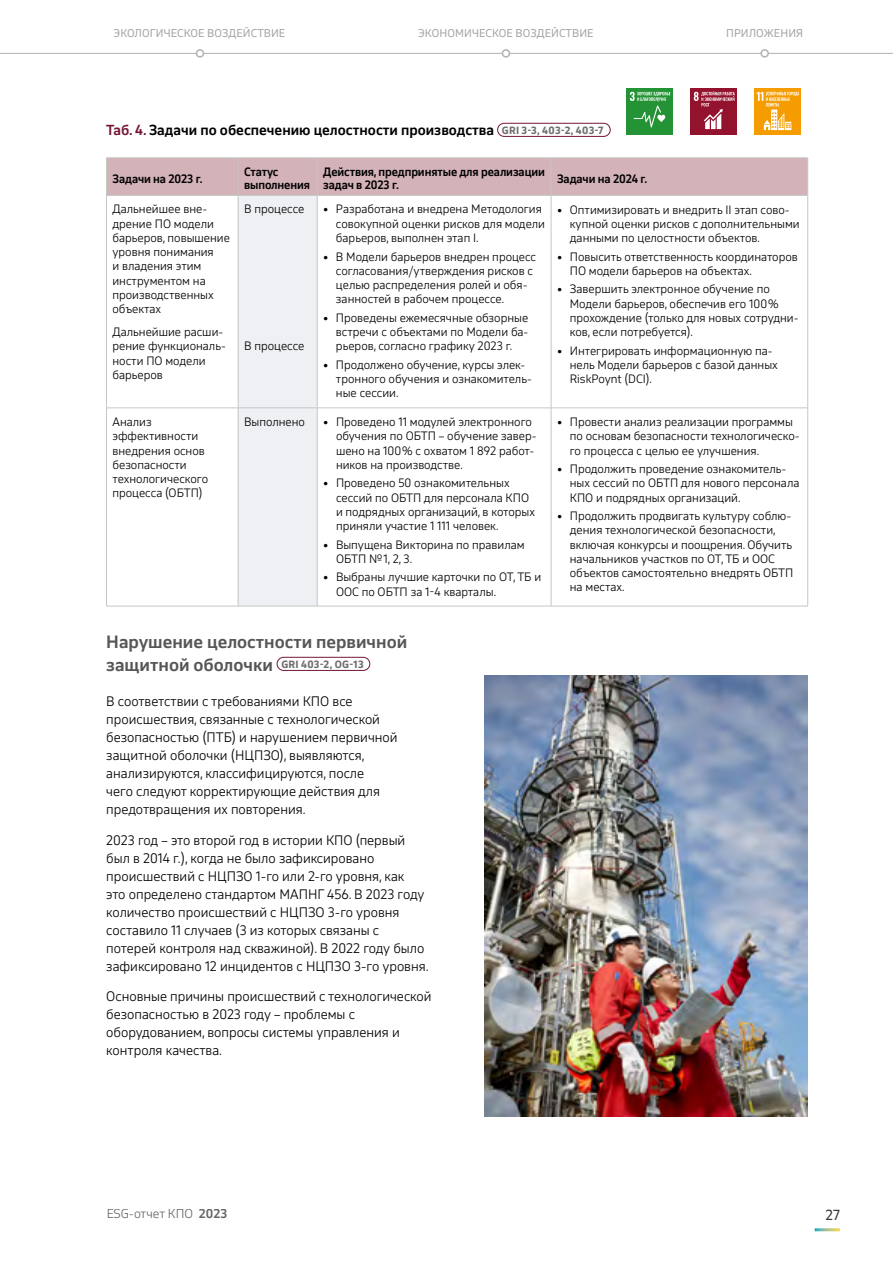
<style>
.page{position:relative;width:893px;height:1263px;background:#fff}
.page>*{position:absolute;margin:0;border:0;box-sizing:border-box;transform-origin:0 0}
.t1{font:700 16.5px/22.5px "November LCG";color:#565655}
.t2{font:700 13.5px "November LCG";color:#000}
.t3{font:13.5px "November LCG";color:#3a3a39}
.t4{font:300 12.75px/18px "November LCG";color:#000}
.t5{font:300 12px "November LCG";color:#000}
.t6{font:300 11.25px/14.2px "November LCG";color:#000}
.t7{font:700 11.25px/13.5px "November LCG";letter-spacing:-.01em;color:#000;scale:.95 1}
.t8{font:10.5px "November LCG";letter-spacing:.01em;color:#a7a7a8}
.s1{color:#751835}
.s2{font-weight:800;font-size:9.75px;color:#6e6e6e}
.s3{font-weight:700}
</style>
<div class="page">
<div style="left:497px;top:123px;width:114px;height:14px;border:1px solid #751835;border-radius:7px"></div>
<div style="left:626px;top:88px;width:47px;height:47px;background:#239335"></div>
<svg style="left:630px;top:92px;width:40px;height:35px"></svg>
<div style="left:690px;top:88px;width:47px;height:47px;background:#93122e"></div>
<svg style="left:694px;top:91px;width:41px;height:38px"></svg>
<div style="left:754px;top:88px;width:47px;height:47px;background:#f59c00"></div>
<svg style="left:757px;top:91px;width:42px;height:39px"></svg>
<svg style="left:107px;top:159px;width:700px;height:447px"></svg>
<hr style="left:106px;top:158px;width:132px;height:1px;background:#c5c6c6">
<hr style="left:106px;top:158px;width:1px;height:37px;background:#c5c6c6">
<hr style="left:238px;top:158px;width:79px;height:1px;background:#c5c6c6">
<hr style="left:238px;top:158px;width:1px;height:37px;background:#c5c6c6">
<hr style="left:317px;top:158px;width:234px;height:1px;background:#c5c6c6">
<hr style="left:317px;top:158px;width:1px;height:37px;background:#c5c6c6">
<hr style="left:551px;top:158px;width:257px;height:1px;background:#c5c6c6">
<hr style="left:551px;top:158px;width:1px;height:37px;background:#c5c6c6">
<hr style="left:807px;top:158px;width:1px;height:37px;background:#c5c6c6">
<hr style="left:106px;top:195px;width:132px;height:1px;background:#c5c6c6">
<hr style="left:106px;top:196px;width:1px;height:212px;background:#c5c6c6">
<hr style="left:238px;top:195px;width:79px;height:1px;background:#c5c6c6">
<hr style="left:238px;top:196px;width:1px;height:212px;background:#c5c6c6">
<hr style="left:317px;top:195px;width:234px;height:1px;background:#c5c6c6">
<hr style="left:317px;top:196px;width:1px;height:212px;background:#c5c6c6">
<hr style="left:551px;top:195px;width:257px;height:1px;background:#c5c6c6">
<hr style="left:551px;top:196px;width:1px;height:212px;background:#c5c6c6">
<hr style="left:807px;top:196px;width:1px;height:212px;background:#c5c6c6">
<hr style="left:106px;top:408px;width:132px;height:1px;background:#c5c6c6">
<hr style="left:106px;top:408px;width:1px;height:198px;background:#c5c6c6">
<hr style="left:238px;top:408px;width:79px;height:1px;background:#c5c6c6">
<hr style="left:238px;top:408px;width:1px;height:198px;background:#c5c6c6">
<hr style="left:317px;top:408px;width:234px;height:1px;background:#c5c6c6">
<hr style="left:317px;top:408px;width:1px;height:198px;background:#c5c6c6">
<hr style="left:551px;top:408px;width:257px;height:1px;background:#c5c6c6">
<hr style="left:551px;top:408px;width:1px;height:198px;background:#c5c6c6">
<hr style="left:807px;top:408px;width:1px;height:198px;background:#c5c6c6">
<hr style="left:106px;top:606px;width:132px;height:1px;background:#c5c6c6">
<hr style="left:238px;top:606px;width:79px;height:1px;background:#c5c6c6">
<hr style="left:317px;top:606px;width:234px;height:1px;background:#c5c6c6">
<hr style="left:551px;top:606px;width:257px;height:1px;background:#c5c6c6">
<div style="left:277px;top:657px;width:93px;height:14px;border:1px solid #751835;border-radius:7px"></div>
<img style="left:484px;top:675px;width:324px;height:441px">
<hr style="left:0;top:53px;width:893px;height:1px;background:#b1b2b3">
<div style="left:196px;top:50px;width:7px;height:7px;background:#fff;border-radius:50%"></div>
<div style="left:196px;top:49px;width:8px;height:9px;border:2px solid #b1b2b3;border-radius:50%"></div>
<div style="left:502px;top:50px;width:7px;height:7px;background:#fff;border-radius:50%"></div>
<div style="left:502px;top:49px;width:8px;height:9px;border:2px solid #b1b2b3;border-radius:50%"></div>
<div style="left:761px;top:50px;width:7px;height:7px;background:#fff;border-radius:50%"></div>
<div style="left:760px;top:49px;width:9px;height:9px;border:2px solid #b1b2b3;border-radius:50%"></div>
<p class="t8" style="left:114px;top:25px;width:173px">ЭКОЛОГИЧЕСКОЕ ВОЗДЕЙСТВИЕ</p>
<p class="t8" style="left:418px;top:25px;width:177px">ЭКОНОМИЧЕСКОЕ ВОЗДЕЙСТВИЕ</p>
<p class="t8" style="left:726px;top:25px;width:78px">ПРИЛОЖЕНИЯ</p>
<p class="t2" style="left:106px;top:119px;width:498px"><span class="s1">Таб. 4.</span> Задачи по обеспечению целостности производства <span class="s2">GRI 3-3, 403-2, 403-7</span></p>
<p class="t7" style="left:112px;top:171px;width:96px">Задачи на 2023 г.</p>
<p class="t7" style="left:244px;top:165px;width:71px">Статус выполнения</p>
<p class="t7" style="left:323px;top:165px;width:235px">Действия, предпринятые для реализации задач в 2023 г.</p>
<p class="t7" style="left:557px;top:171px;width:97px">Задачи на 2024 г.</p>
<p class="t6" style="left:112px;top:202px;width:119px">Дальнейшее вне&shy;дрение ПО модели барьеров, повышение уровня понимания<br>и владения этим инструментом на производственных объектах</p>
<p class="t6" style="left:112px;top:324px;width:115px">Дальнейшие расши&shy;рение функциональ&shy;ности ПО модели барьеров</p>
<p class="t6" style="left:336px;top:202px;width:211px;text-indent:-13px">• Разработана и внедрена Методология совокупной оценки рисков для модели барьеров, выполнен этап I.</p>
<p class="t6" style="left:336px;top:249px;width:202px;text-indent:-13px">• В Модели барьеров внедрен процесс согласования/утверждения рисков с целью распределения ролей и обя&shy;занностей в рабочем процессе.</p>
<p class="t6" style="left:336px;top:310px;width:194px;text-align:justify;text-indent:-13px">• Проведены ежемесячные обзорные встречи с объектами по Модели ба&shy;рьеров, согласно графику 2023 г.</p>
<p class="t6" style="left:336px;top:357px;width:197px;text-indent:-13px">• Продолжено обучение, курсы элек&shy;тронного обучения и ознакомитель&shy;ные сессии.</p>
<p class="t6" style="left:570px;top:202px;width:231px;text-indent:-13px">• Оптимизировать и внедрить II этап сово&shy;купной оценки рисков с дополнительными данными по целостности объектов.</p>
<p class="t6" style="left:570px;top:249px;width:229px;text-indent:-13px">• Повысить ответственность координаторов<br>ПО модели барьеров на объектах.</p>
<p class="t6" style="left:570px;top:282px;width:230px;text-indent:-13px">• Завершить электронное обучение по Модели барьеров, обеспечив его 100 % прохождение (только для новых сотрудни&shy;ков, если потребуется).</p>
<p class="t6" style="left:570px;top:343px;width:209px;text-indent:-13px">• Интегрировать информационную па&shy;нель Модели барьеров с базой данных<br>RiskPoynt (DCI).</p>
<p class="t6" style="left:244px;top:202px;width:62px">В процессе</p>
<p class="t6" style="left:244px;top:338px;width:62px">В процессе</p>
<p class="t6" style="left:112px;top:414px;width:97px">Анализ эффективности внедрения основ безопасности технологического процесса (ОБТП)</p>
<p class="t6" style="left:244px;top:414px;width:62px">Выполнено</p>
<p class="t6" style="left:336px;top:414px;width:202px;text-indent:-13px">• Проведено 11 модулей электронного обучения по ОБТП – обучение завер&shy;шено на 100 % с охватом 1 892 работ&shy;ников на производстве.</p>
<p class="t6" style="left:336px;top:476px;width:201px;text-indent:-13px">• Проведено 50 ознакомительных сессий по ОБТП для персонала КПО и подрядных организаций, в которых приняли участие 1 111 человек.</p>
<p class="t6" style="left:336px;top:537px;width:190px;text-indent:-13px">• Выпущена Викторина по правилам<br>ОБТП №1, 2, 3.</p>
<p class="t6" style="left:336px;top:570px;width:207px;text-indent:-13px">• Выбраны лучшие карточки по ОТ, ТБ и<br>ООС по ОБТП за 1-4 кварталы.</p>
<h1 class="t1" style="left:106px;top:630px;width:302px">Нарушение целостности первичной защитной оболочки <sup>GRI</sup> <sup>403-2,</sup> <sup>OG-13</sup></h1>
<p class="t4" style="left:106px;top:692px;width:293px">В соответствии с требованиями КПО все происшествия, связанные с технологической безопасностью (ПТБ) и нарушением первичной защитной оболочки (НЦПЗО), выявляются, анализируются, классифицируются, после<br>чего следуют корректирующие действия для предотвращения их повторения.</p>
<p class="t4" style="left:106px;top:830px;width:324px">2023 год – это второй год в истории КПО (первый был в 2014 г.), когда не было зафиксировано происшествий с НЦПЗО 1-го или 2-го уровня, как<br>это определено стандартом МАПНГ 456. В 2023 году количество происшествий с НЦПЗО 3-го уровня составило 11 случаев (3 из которых связаны с потерей контроля над скважиной). В 2022 году было зафиксировано 12 инцидентов с НЦПЗО 3-го уровня.</p>
<p class="t4" style="left:106px;top:987px;width:327px">Основные причины происшествий с технологической безопасностью в 2023 году – проблемы с оборудованием, вопросы системы управления и контроля качества.</p>
<p class="t6" style="left:570px;top:415px;width:231px;text-indent:-13px">• Провести анализ реализации программы по основам безопасности технологическо&shy;го процесса с целью ее улучшения.</p>
<p class="t6" style="left:570px;top:462px;width:231px;text-indent:-13px">• Продолжить проведение ознакомитель&shy;ных сессий по ОБТП для нового персонала<br>КПО и подрядных организаций.</p>
<p class="t6" style="left:570px;top:509px;width:225px;text-indent:-13px">• Продолжить продвигать культуру соблю&shy;дения технологической безопасности, включая конкурсы и поощрения. Обучить начальников участков по ОТ, ТБ и ООС объектов самостоятельно внедрять ОБТП на местах.</p>
<p class="t5" style="left:106px;top:1204px;width:122px">ESG-отчет КПО <span class="s3">2023</span></p>
<p class="t3" style="left:825px;top:1204px;width:16px">27</p>
</div>
